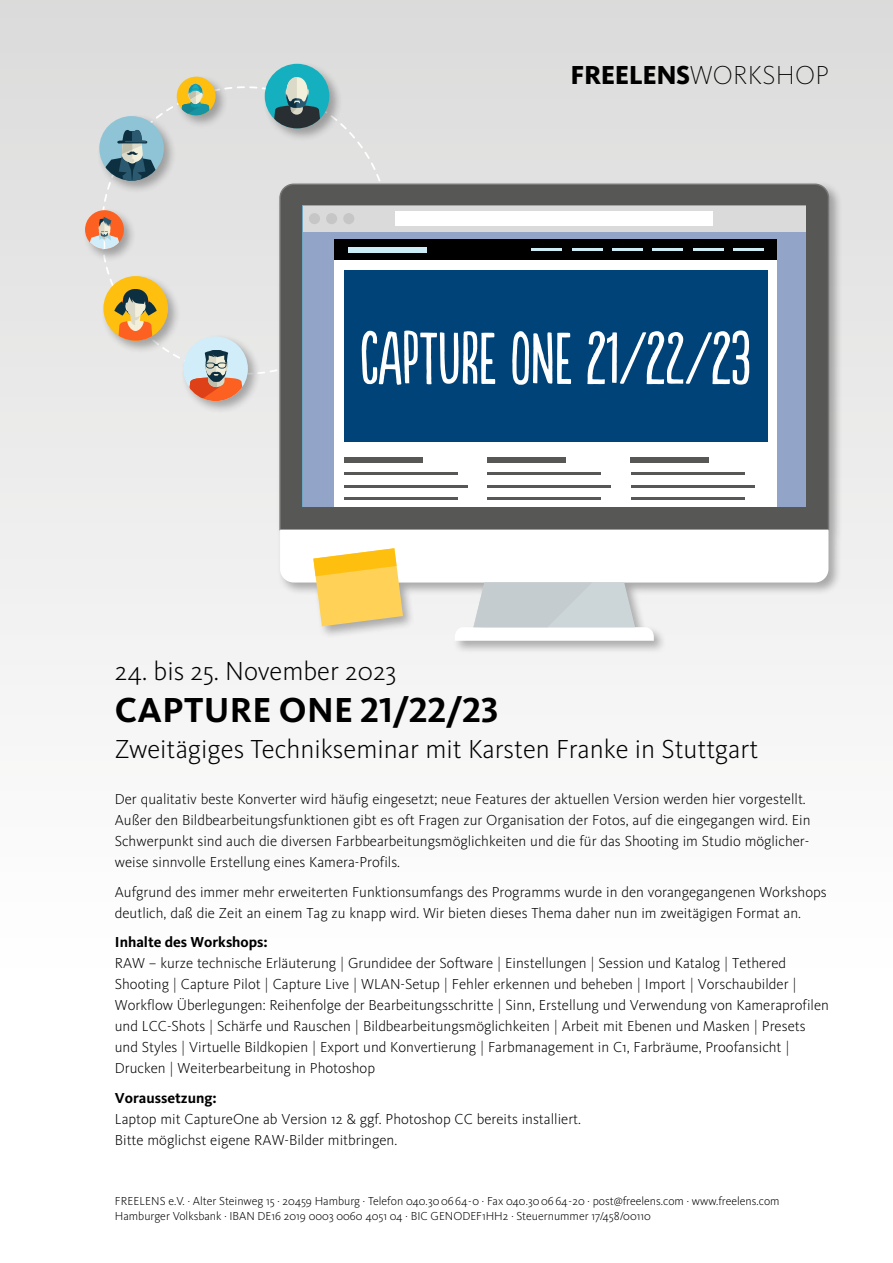
<style>
.page{position:relative;width:893px;height:1263px;background:#fff}
.page>*{position:absolute;margin:0;border:0;box-sizing:border-box;transform-origin:0 0}
.t1{font:69px "Populaire";color:#fff}
.t2{font:700 36px "Kievit OT";letter-spacing:.01em;color:#000}
.t3{font:300 27px "Kievit OT";color:#000}
.t4{font:800 27px "Kievit OT";letter-spacing:-.02em;color:#000}
.t5{font:300 15px/21px "Kievit OT";color:#000}
.t6{font:700 15px "Kievit OT";color:#000}
.t7{font:300 12px/15.8px "Kievit OT";color:#000}
.s1{font-weight:200}
</style>
<div class="page">
<div style="left:0;top:0;width:893px;height:1263px;background:linear-gradient(to bottom,#ddd,#fff)"></div>
<div style="left:101px;top:86px;width:288px;height:289px;background:#e2e2e2"></div>
<div style="left:100px;top:273px;width:81px;height:81px;background:#000;opacity:.3"></div>
<div style="left:103px;top:276px;width:65px;height:65px;background:#ffbf0f;border-radius:50%"></div>
<svg style="left:114px;top:289px;width:43px;height:52px"></svg>
<div style="left:96px;top:113px;width:81px;height:81px;background:#000;opacity:.3"></div>
<div style="left:99px;top:116px;width:65px;height:65px;background:#8fc4d6;border-radius:50%"></div>
<svg style="left:104px;top:129px;width:52px;height:52px"></svg>
<div style="left:180px;top:333px;width:81px;height:81px;background:#000;opacity:.3"></div>
<div style="left:183px;top:336px;width:65px;height:65px;background:#d1edfa;border-radius:50%"></div>
<svg style="left:188px;top:350px;width:56px;height:51px"></svg>
<div style="left:174px;top:74px;width:55px;height:55px;background:#000;opacity:.3"></div>
<div style="left:177px;top:77px;width:39px;height:38px;background:#ffbf0f;border-radius:50%"></div>
<svg style="left:181px;top:84px;width:29px;height:31px"></svg>
<div style="left:262px;top:61px;width:81px;height:81px;background:#000;opacity:.3"></div>
<div style="left:265px;top:64px;width:64px;height:64px;background:#14b0bf;border-radius:50%"></div>
<svg style="left:273px;top:77px;width:48px;height:51px"></svg>
<div style="left:83px;top:208px;width:54px;height:54px;background:#000;opacity:.3"></div>
<div style="left:85px;top:210px;width:39px;height:39px;background:#fc6121;border-radius:50%"></div>
<svg style="left:89px;top:217px;width:31px;height:32px"></svg>
<div style="left:276px;top:181px;width:567px;height:473px;background:#000;opacity:.3"></div>
<svg style="left:279px;top:184px;width:550px;height:346px;background:#5b5c5c"></svg>
<svg style="left:280px;top:530px;width:548px;height:111px"></svg>
<div style="left:303px;top:205px;width:502px;height:302px;background:#92a4c7"></div>
<div style="left:335px;top:260px;width:442px;height:247px;background:#fff"></div>
<div style="left:303px;top:206px;width:502px;height:25px;background:#dadada"></div>
<div style="left:396px;top:211px;width:317px;height:15px;background:#fff"></div>
<div style="left:335px;top:240px;width:442px;height:20px;background:#000"></div>
<div style="left:344px;top:458px;width:78px;height:5px;background:#575756"></div>
<hr style="left:344px;top:472px;width:113px;height:2px;background:#575756">
<hr style="left:344px;top:498px;width:113px;height:2px;background:#575756">
<hr style="left:344px;top:485px;width:124px;height:2px;background:#575756">
<div style="left:487px;top:458px;width:78px;height:5px;background:#575756"></div>
<hr style="left:487px;top:472px;width:114px;height:2px;background:#575756">
<hr style="left:487px;top:498px;width:114px;height:2px;background:#575756">
<hr style="left:487px;top:485px;width:124px;height:2px;background:#575756">
<div style="left:631px;top:458px;width:78px;height:5px;background:#575756"></div>
<hr style="left:631px;top:472px;width:113px;height:2px;background:#575756">
<hr style="left:631px;top:498px;width:113px;height:2px;background:#575756">
<hr style="left:631px;top:485px;width:123px;height:2px;background:#575756">
<div style="left:309px;top:213px;width:11px;height:11px;background:#c6c6c6;border-radius:50%"></div>
<div style="left:326px;top:213px;width:11px;height:11px;background:#c6c6c6;border-radius:50%"></div>
<div style="left:343px;top:213px;width:11px;height:11px;background:#c6c6c6;border-radius:50%"></div>
<div style="left:348px;top:247px;width:78px;height:5px;background:#ccedf5"></div>
<hr style="left:733px;top:248px;width:30px;height:3px;background:#ccedf5">
<hr style="left:693px;top:248px;width:30px;height:3px;background:#ccedf5">
<hr style="left:653px;top:248px;width:30px;height:3px;background:#ccedf5">
<hr style="left:612px;top:248px;width:30px;height:3px;background:#ccedf5">
<hr style="left:572px;top:248px;width:30px;height:3px;background:#ccedf5">
<hr style="left:532px;top:248px;width:30px;height:3px;background:#ccedf5">
<div style="left:344px;top:270px;width:423px;height:172px;background:#004379"></div>
<h3 class="t4" style="left:571px;top:59px;width:260px">FREELENS<span class="s1">WORKSHOP</span></h3>
<h1 class="t1" style="left:360px;top:322px;width:393px">CAPTURE ONE 21/22/23</h1>
<h3 class="t3" style="left:115px;top:654px;width:283px">24. bis 25. November 2023</h3>
<h2 class="t2" style="left:115px;top:688px;width:385px">CAPTURE ONE 21/22/23</h2>
<h3 class="t3" style="left:115px;top:732px;width:645px">Zweitägiges Technikseminar mit Karsten Franke in Stuttgart</h3>
<p class="t5" style="left:115px;top:788px;width:697px">Der qualitativ beste Konverter wird häufig eingesetzt; neue Features der aktuellen Version werden hier vorgestellt.<br>Außer den Bildbearbeitungsfunktionen gibt es oft Fragen zur Organisation der Fotos, auf die eingegangen wird. Ein Schwerpunkt sind auch die diversen Farbbearbeitungsmöglichkeiten und die für das Shooting im Studio möglicher&shy;weise sinnvolle Erstellung eines Kamera-Profils.</p>
<p class="t5" style="left:115px;top:881px;width:713px">Aufgrund des immer mehr erweiterten Funktionsumfangs des Programms wurde in den vorangegangenen Workshops deutlich, daß die Zeit an einem Tag zu knapp wird. Wir bieten dieses Thema daher nun im zweitägigen Format an.</p>
<p class="t6" style="left:115px;top:933px;width:155px">Inhalte des Workshops:</p>
<p class="t5" style="left:115px;top:952px;width:716px">RAW – kurze technische Erläuterung | Grundidee der Software | Einstellungen | Session und Katalog | Tethered Shooting | Capture Pilot | Capture Live | WLAN-Setup | Fehler erkennen und beheben | Import | Vorschaubilder | Workflow Überlegungen: Reihenfolge der Bearbeitungsschritte | Sinn, Erstellung und Verwendung von Kameraprofilen und LCC-Shots | Schärfe und Rauschen | Bildbearbeitungsmöglichkeiten | Arbeit mit Ebenen und Masken | Presets und Styles | Virtuelle Bildkopien | Export und Konvertierung | Farbmanagement in C1, Farbräume, Proofansicht | Drucken | Weiterbearbeitung in Photoshop</p>
<p class="t6" style="left:115px;top:1089px;width:104px">Voraussetzung:</p>
<p class="t5" style="left:115px;top:1108px;width:468px">Laptop mit CaptureOne ab Version 12 &amp; ggf. Photoshop CC bereits installiert.<br>Bitte möglichst eigene RAW-Bilder mitbringen.</p>
<p class="t7" style="left:115px;top:1193px;width:666px">FREELENS e.V. · Alter Steinweg 15 · 20459 Hamburg · Telefon 040.3006 64-0 · Fax 040.3006 64-20 · post@freelens.com · www.freelens.com<br>Hamburger Volksbank · IBAN DE16 2019 0003 0060 4051 04 · BIC GENODEF1HH2 · Steuernummer 17/458/00110</p>
</div>
